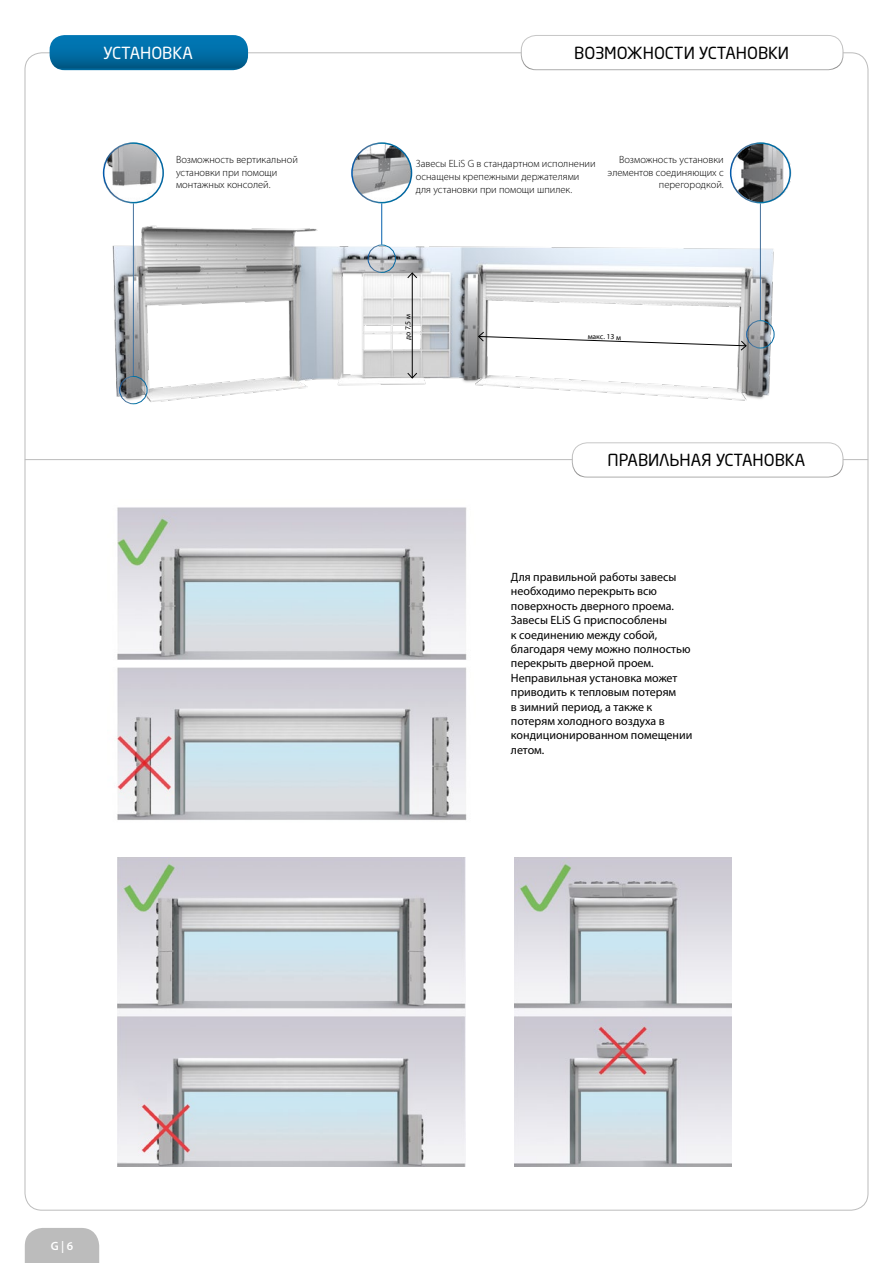
<style>
.page{position:relative;width:893px;height:1263px;background:#fff}
.page>*{position:absolute;margin:0;border:0;box-sizing:border-box;transform-origin:0 0}
.t1{font:16.5px "Neo Sans Pro Cyr";color:#000}
.t2{font:16.5px "Neo Sans Pro Cyr";color:#fff}
.t3{font:12px/14.4px "Myriad Pro";color:#000}
.t4{font:600 12px "Myriad Pro";color:#fff}
.t5{font:300 10.5px/12.6px "Myriad Pro";color:#000}
.t6{font:7.65px "Myriad Pro";color:#000}
</style>
<div class="page">
<div style="left:25px;top:1228px;width:74px;height:35px;background:#bcbcbc"></div>
<hr style="left:25px;top:459px;width:843px;height:1px;background:#bcbcbc">
<svg style="left:50px;top:35px;width:198px;height:35px;background:#066fa5"></svg>
<div style="left:521px;top:35px;width:322px;height:35px;border:1px solid #fff;border-radius:15px"></div>
<div style="left:572px;top:443px;width:271px;height:34px;background:#fff;border-radius:15px"></div>
<div style="left:572px;top:442px;width:271px;height:35px;border:1px solid #fff;border-radius:15px"></div>
<img style="left:102px;top:143px;width:690px;height:262px">
<div style="left:351px;top:142px;width:61px;height:61px;border:2px solid #fff;border-radius:50%"></div>
<div style="left:730px;top:142px;width:61px;height:61px;border:2px solid #fff;border-radius:50%"></div>
<hr style="left:133px;top:203px;width:1px;height:173px;background:#fff">
<div style="left:368px;top:245px;width:28px;height:28px;border:1px solid #fff;border-radius:50%"></div>
<div style="left:746px;top:320px;width:28px;height:28px;border:1px solid #fff;border-radius:50%"></div>
<hr style="left:381px;top:203px;width:1px;height:42px;background:#fff">
<hr style="left:760px;top:203px;width:1px;height:117px;background:#fff">
<hr style="left:412px;top:273px;width:1px;height:105px;background:#000">
<svg style="left:407px;top:373px;width:10px;height:5px"></svg>
<svg style="left:407px;top:273px;width:10px;height:5px"></svg>
<svg style="left:478px;top:332px;width:268px;height:18px"></svg>
<img style="left:117px;top:507px;width:350px;height:313px">
<img style="left:117px;top:857px;width:348px;height:309px">
<img style="left:514px;top:857px;width:217px;height:309px">
<div style="left:103px;top:142px;width:61px;height:61px;border:2px solid #fff;border-radius:50%"></div>
<div style="left:119px;top:376px;width:28px;height:28px;border:1px solid #fff;border-radius:50%"></div>
<h1 class="t2" style="left:103px;top:43px;width:91px">УСТАНОВКА</h1>
<h1 class="t1" style="left:574px;top:43px;width:216px">ВОЗМОЖНОСТИ УСТАНОВКИ</h1>
<p class="t5" style="left:176px;top:154px;width:123px">Возможность вертикальной установки при помощи монтажных консолей.</p>
<p class="t5" style="left:416px;top:158px;width:181px">Завесы ELiS G в стандартном исполнении оснащены крепежными держателями для установки при помощи шпилек.</p>
<p class="t5" style="left:607px;top:154px;width:118px;text-align:right">Возможность установки элементов соединяющих с перегородкой.</p>
<p class="t6" style="left:403px;top:340px;width:27px;rotate:-90deg">до 7,5 м</p>
<p class="t6" style="left:588px;top:331px;width:35px;rotate:2deg">макс. 13 м</p>
<h1 class="t1" style="left:608px;top:450px;width:199px">ПРАВИЛЬНАЯ УСТАНОВКА</h1>
<p class="t3" style="left:511px;top:569px;width:183px">Для правильной работы завесы необходимо перекрыть всю поверхность дверного проема.<br>Завесы ELiS G приспособлены<br>к соединению между собой, благодаря чему можно полностью перекрыть дверной проем.<br>Неправильная установка может приводить к тепловым потерям<br>в зимний период, а также к потерям холодного воздуха в кондиционированном помещении летом.</p>
<p class="t4" style="left:51px;top:1238px;width:24px">G | 6</p>
</div>
